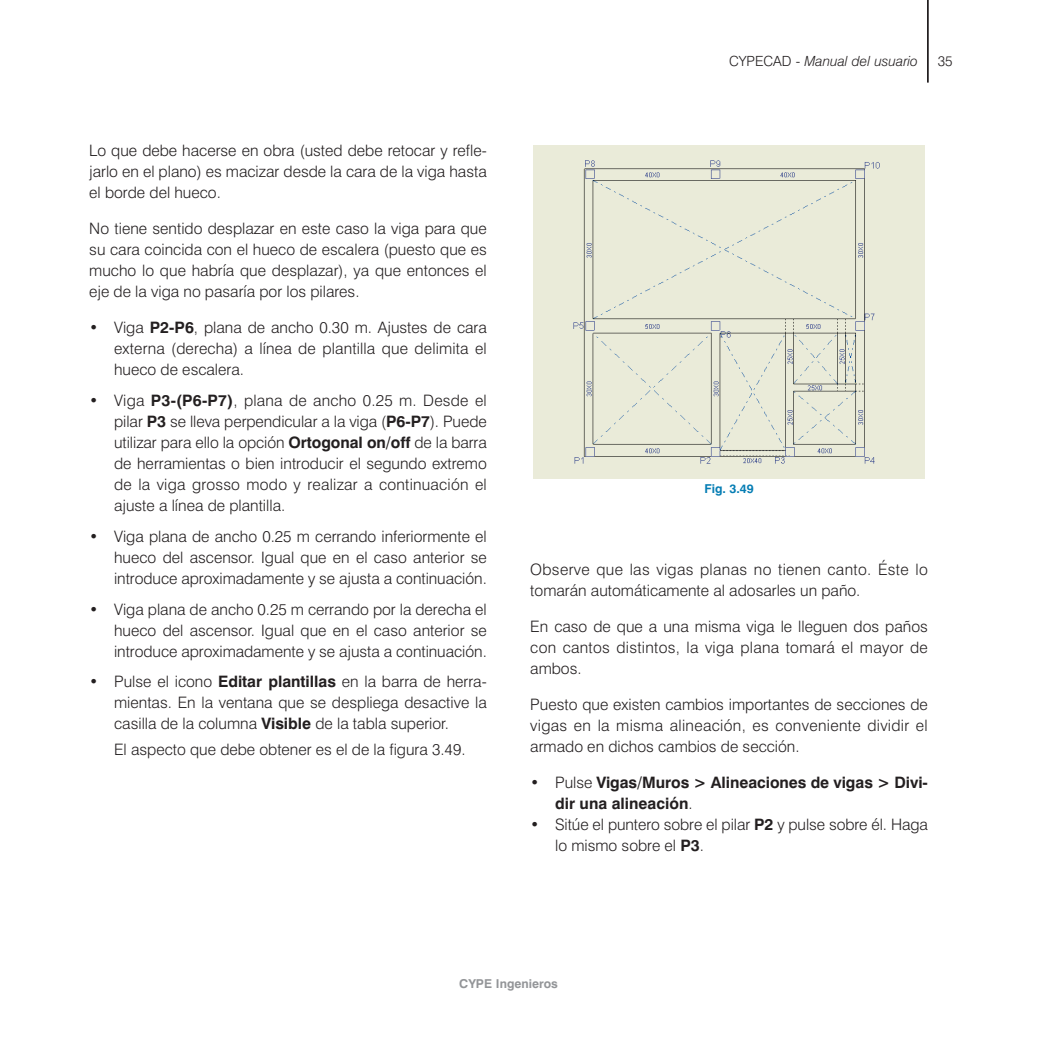
<style>
.page{position:relative;width:1042px;height:1042px;background:#fff}
.page>*{position:absolute;margin:0;border:0;box-sizing:border-box;transform-origin:0 0}
.t1{font:300 15.75px/21px "Swiss 721 BT";color:#231f20;text-align:justify}
.t2{font:700 15.75px/21px "Swiss 721 BT";letter-spacing:-.005em;color:#231f20}
.t3{font:italic 300 14px "Swiss 721 BT";color:#231f20}
.t4{font:300 14px "Swiss 721 BT";color:#231f20}
.t5{font:700 12.25px "Swiss 721 BT";color:#939598}
.t6{font:700 12.25px "Swiss 721 BT";color:#057db4}
.s1{font-weight:700}
.s2{font-style:normal}
.s3{font-weight:300}
</style>
<div class="page">
<hr style="left:927px;top:0;width:2px;height:83px;background:#231f20">
<div style="left:533px;top:146px;width:391px;height:333px;background:#eaebd9"></div>
<p class="t1" style="left:89px;top:140px;width:399px">Lo que debe hacerse en obra (usted debe retocar y refle&shy;jarlo en el plano) es macizar desde la cara de la viga hasta el borde del hueco.</p>
<p class="t1" style="left:89px;top:218px;width:399px">No tiene sentido desplazar en este caso la viga para que su cara coincida con el hueco de escalera (puesto que es mucho lo que habría que desplazar), ya que entonces el eje de la viga no pasaría por los pilares.</p>
<p class="t1" style="left:114px;top:317px;width:374px;text-indent:-25px">• Viga <span class="s1">P2-P6</span>, plana de ancho 0.30 m. Ajustes de cara externa (derecha) a línea de plantilla que delimita el hueco de escalera.</p>
<p class="t1" style="left:114px;top:390px;width:374px;text-indent:-25px">• Viga <span class="s1">P3-(P6-P7)</span>, plana de ancho 0.25 m. Desde el pilar <span class="s1">P3</span> se lleva perpendicular a la viga (<span class="s1">P6-P7</span>). Puede utilizar para ello la opción <span class="s1">Ortogonal on/off</span> de la barra de herramientas o bien introducir el segundo extremo de la viga grosso modo y realizar a continuación el ajuste a línea de plantilla.</p>
<p class="t1" style="left:114px;top:525px;width:374px;text-indent:-25px">• Viga plana de ancho 0.25 m cerrando inferiormente el hueco del ascensor. Igual que en el caso anterior se introduce aproximadamente y se ajusta a continuación.</p>
<p class="t1" style="left:114px;top:598px;width:374px;text-indent:-25px">• Viga plana de ancho 0.25 m cerrando por la derecha el hueco del ascensor. Igual que en el caso anterior se introduce aproximadamente y se ajusta a continuación.</p>
<p class="t1" style="left:114px;top:671px;width:374px;text-indent:-25px">• Pulse el icono <span class="s1">Editar plantillas</span> en la barra de herra&shy;mientas. En la ventana que se despliega desactive la casilla de la columna <span class="s1">Visible</span> de la tabla superior.</p>
<p class="t1" style="left:114px;top:739px;width:353px">El aspecto que debe obtener es el de la figura 3.49.</p>
<p class="t3" style="left:729px;top:53px;width:190px"><span class="s2">CYPECAD -</span> Manual del usuario</p>
<p class="t4" style="left:938px;top:53px;width:16px">35</p>
<p class="t6" style="left:704px;top:482px;width:51px">Fig. 3.49</p>
<p class="t1" style="left:530px;top:559px;width:399px">Observe que las vigas planas no tienen canto. Éste lo tomarán automáticamente al adosarles un paño.</p>
<p class="t1" style="left:530px;top:616px;width:399px">En caso de que a una misma viga le lleguen dos paños con cantos distintos, la viga plana tomará el mayor de ambos.</p>
<p class="t1" style="left:530px;top:694px;width:399px">Puesto que existen cambios importantes de secciones de vigas en la misma alineación, es conveniente dividir el armado en dichos cambios de sección.</p>
<p class="t2" style="left:555px;top:772px;width:374px;text-indent:-25px"><span class="s3">• Pulse</span> Vigas/Muros &gt; Alineaciones de vigas &gt; Divi&shy;dir una alineación<span class="s3">.</span></p>
<p class="t1" style="left:555px;top:814px;width:374px;text-indent:-25px">• Sitúe el puntero sobre el pilar <span class="s1">P2</span> y pulse sobre él. Haga lo mismo sobre el <span class="s1">P3</span>.</p>
<p class="t5" style="left:459px;top:976px;width:100px">CYPE Ingenieros</p>
</div>
